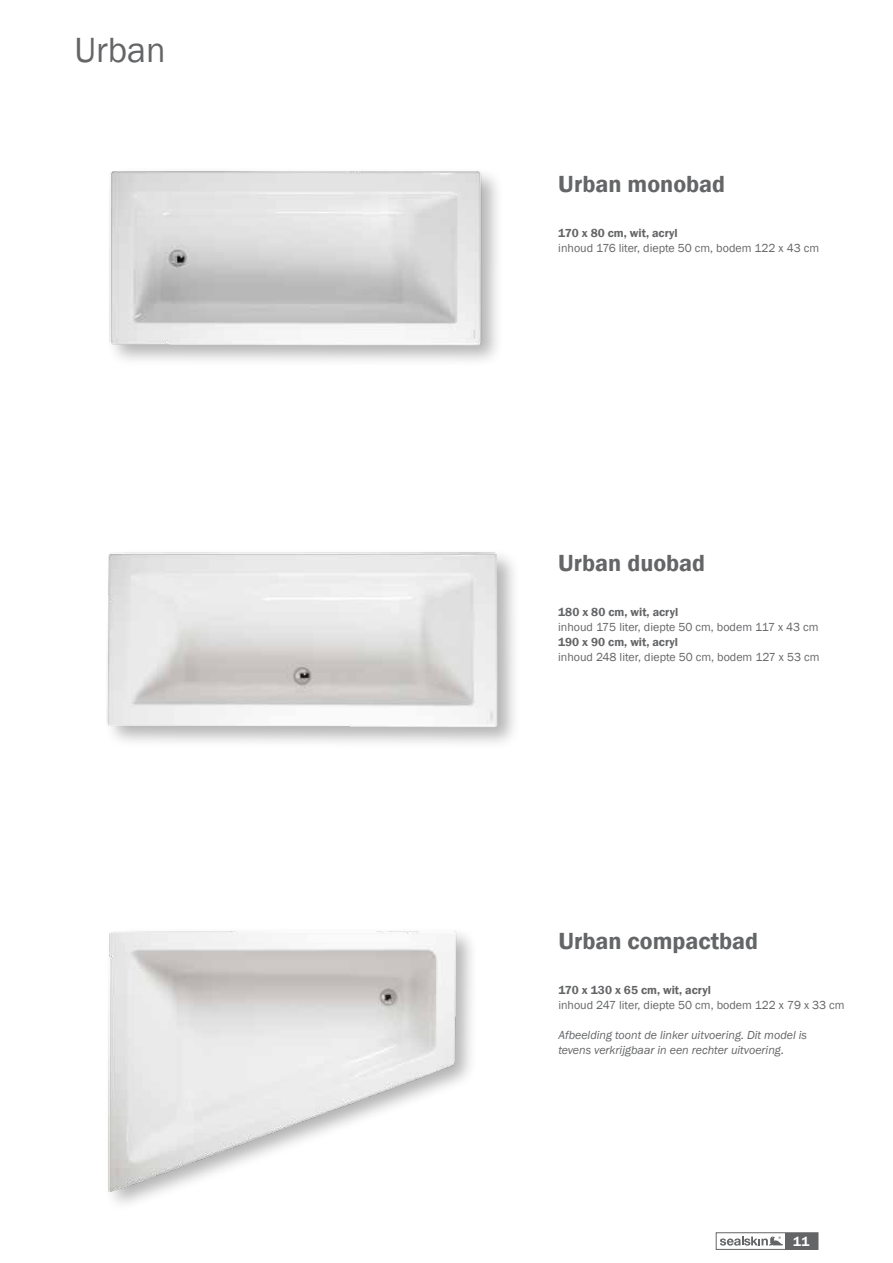
<style>
.page{position:relative;width:893px;height:1263px;background:#fff}
.page>*{position:absolute;margin:0;border:0;box-sizing:border-box;transform-origin:0 0}
.t1{font:36px "Franklin Gothic";color:#646567}
.t2{font:600 24px "Franklin Gothic";color:#646567}
.t3{font:600 13.5px "Franklin Gothic";color:#fff}
.t4{font:12px "Franklin Gothic";color:#646567}
.t5{font:italic 12px/15px "Franklin Gothic";color:#646567}
.t6{font:600 12px "Franklin Gothic";color:#646567}
</style>
<div class="page">
<div style="left:106px;top:166px;width:398px;height:202px;background:#000;opacity:.3"></div>
<img style="left:106px;top:166px;width:384px;height:194px">
<img style="left:107px;top:552px;width:405px;height:191px">
<img style="left:108px;top:931px;width:364px;height:273px">
<div style="left:786px;top:1233px;width:32px;height:16px;background:#646567"></div>
<div style="left:716px;top:1232px;width:102px;height:18px;border:1px solid #646567"></div>
<svg style="left:720px;top:1236px;width:63px;height:9px"></svg>
<h1 class="t1" style="left:74px;top:28px;width:93px">Urban</h1>
<h2 class="t2" style="left:558px;top:169px;width:168px">Urban monobad</h2>
<p class="t6" style="left:558px;top:225px;width:121px">170 x 80 cm, wit, acryl</p>
<p class="t4" style="left:558px;top:240px;width:262px">inhoud 176 liter, diepte 50 cm, bodem 122 x 43 cm</p>
<h2 class="t2" style="left:558px;top:548px;width:149px">Urban duobad</h2>
<p class="t6" style="left:558px;top:605px;width:122px">180 x 80 cm, wit, acryl</p>
<p class="t4" style="left:558px;top:620px;width:262px">inhoud 175 liter, diepte 50 cm, bodem 117 x 43 cm</p>
<p class="t6" style="left:558px;top:635px;width:121px">190 x 90 cm, wit, acryl</p>
<p class="t4" style="left:558px;top:650px;width:263px">inhoud 248 liter, diepte 50 cm, bodem 127 x 53 cm</p>
<h2 class="t2" style="left:558px;top:926px;width:201px">Urban compactbad</h2>
<p class="t6" style="left:558px;top:982px;width:154px">170 x 130 x 65 cm, wit, acryl</p>
<p class="t4" style="left:558px;top:997px;width:288px">inhoud 247 liter, diepte 50 cm, bodem 122 x 79 x 33 cm</p>
<p class="t5" style="left:558px;top:1028px;width:250px">Afbeelding toont de linker uitvoering. Dit model is tevens verkrijgbaar in een rechter uitvoering.</p>
<p class="t3" style="left:793px;top:1233px;width:17px">11</p>
</div>
